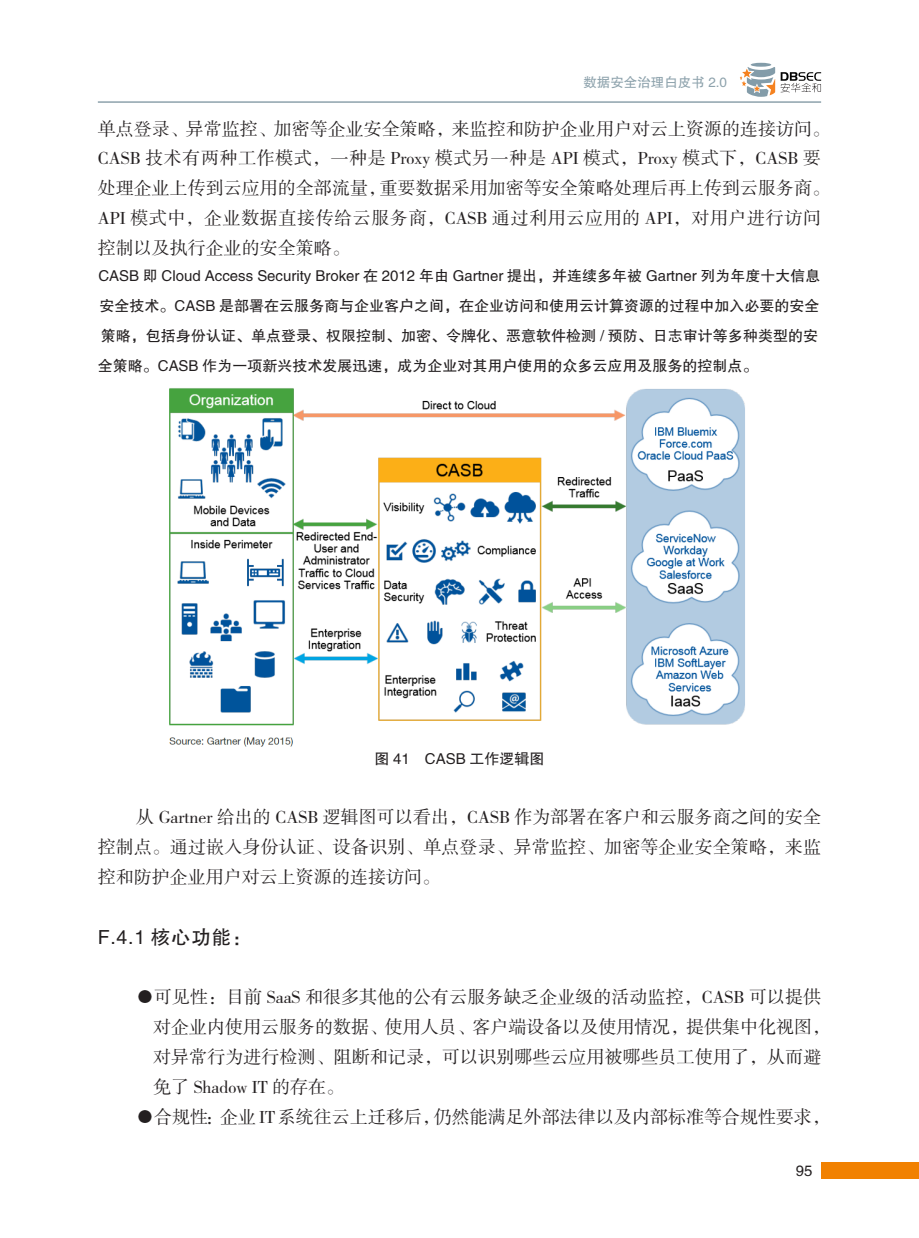
<style>
.page{position:relative;width:919px;height:1238px;background:#fff}
.page>*{position:absolute;margin:0;border:0;box-sizing:border-box;transform-origin:0 0}
.t1{font:19.5px "FZHTK GBK1 0";color:#231f20}
.t2{font:18px/29.8px "FZSSK GBK1 0";color:#231f20}
.t3{font:15px/29.8px "FZHTK GBK1 0";color:#231f20}
.t4{font:13.5px "FZHTK GBK1 0";color:#8da2ac}
</style>
<div class="page">
<hr style="left:98px;top:101px;width:723px;height:2px;background:#8da2ac">
<div style="left:820px;top:1162px;width:98px;height:16px;background:#f18101"></div>
<svg style="left:750px;top:63px;width:21px;height:4px"></svg>
<svg style="left:740px;top:67px;width:81px;height:30px"></svg>
<img style="left:169px;top:388px;width:576px;height:358px">
<p class="t4" style="left:583px;top:75px;width:145px">数据安全治理白皮书 2.0</p>
<p class="t2" style="left:98px;top:114px;width:733px">单点登录、异常监控、加密等企业安全策略，来监控和防护企业用户对云上资源的连接访问。CASB 技术有两种工作模式，一种是 Proxy 模式另一种是 API 模式，Proxy 模式下，CASB 要处理企业上传到云应用的全部流量，重要数据采用加密等安全策略处理后再上传到云服务商。API 模式中，企业数据直接传给云服务商，CASB 通过利用云应用的 API，对用户进行访问控制以及执行企业的安全策略。</p>
<p class="t3" style="left:98px;top:261px;width:724px">CASB 即 Cloud Access Security Broker 在 2012 年由 Gartner 提出，并连续多年被 Gartner 列为年度十大信息安全技术。CASB 是部署在云服务商与企业客户之间，在企业访问和使用云计算资源的过程中加入必要的安全策略，包括身份认证、单点登录、权限控制、加密、令牌化、恶意软件检测 / 预防、日志审计等多种类型的安全策略。CASB 作为一项新兴技术发展迅速，成为企业对其用户使用的众多云应用及服务的控制点。</p>
<p class="t3" style="left:374px;top:743px;width:171px">图 41 CASB 工作逻辑图</p>
<p class="t2" style="left:98px;top:803px;width:724px;text-align:justify;text-indent:38px">从 Gartner 给出的 CASB 逻辑图可以看出，CASB 作为部署在客户和云服务商之间的安全控制点。通过嵌入身份认证、设备识别、单点登录、异常监控、加密等企业安全策略，来监控和防护企业用户对云上资源的连接访问。</p>
<p class="t1" style="left:98px;top:926px;width:155px">F.4.1 核心功能：</p>
<p class="t2" style="left:153px;top:983px;width:678px;text-indent:-17px">●可见性：目前 SaaS 和很多其他的公有云服务缺乏企业级的活动监控，CASB 可以提供对企业内使用云服务的数据、使用人员、客户端设备以及使用情况，提供集中化视图，对异常行为进行检测、阻断和记录，可以识别哪些云应用被哪些员工使用了，从而避免了 Shadow IT 的存在。</p>
<p class="t2" style="left:136px;top:1102px;width:695px">●合规性：企业 IT 系统往云上迁移后，仍然能满足外部法律以及内部标准等合规性要求，</p>
<p class="t3" style="left:795px;top:1155px;width:18px">95</p>
</div>
